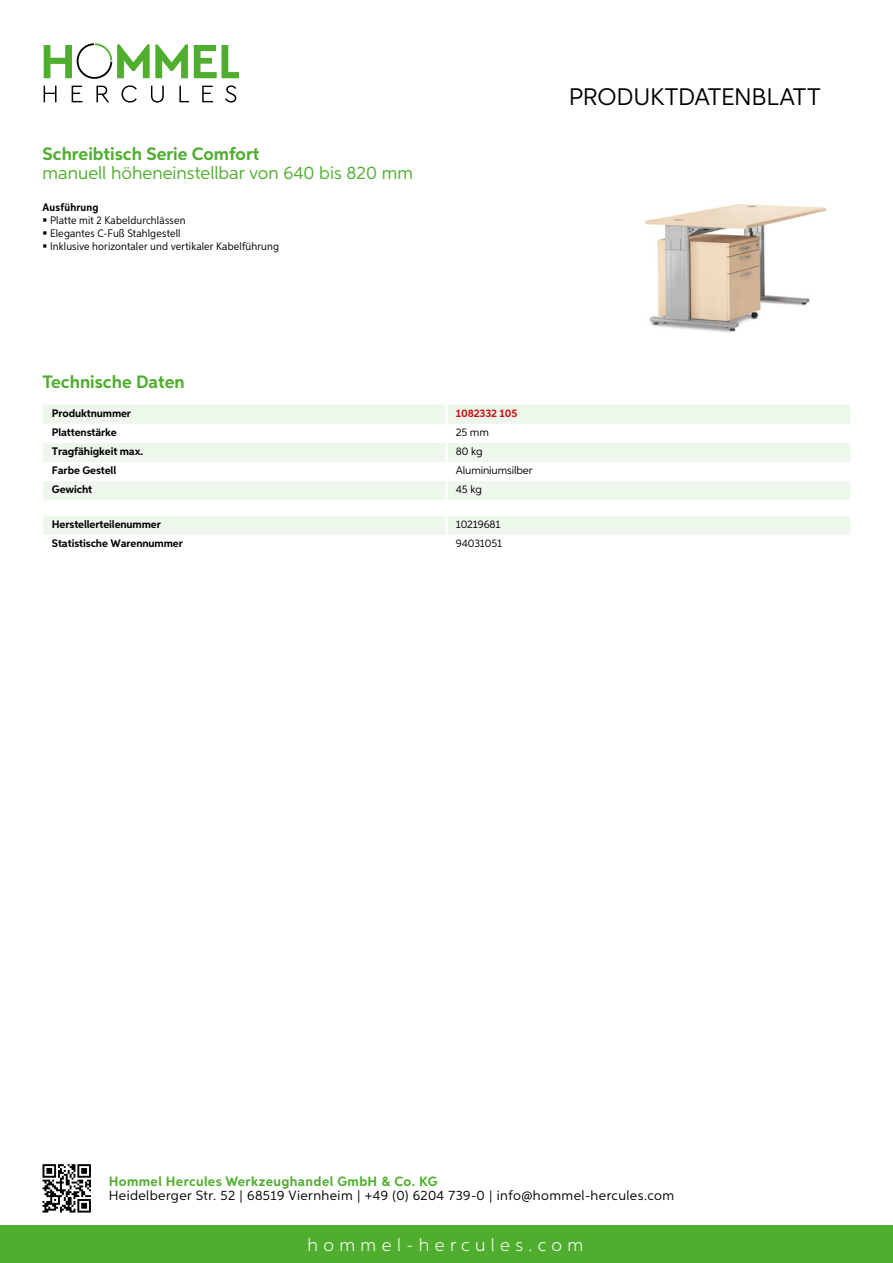
<style>
.page{position:relative;width:893px;height:1263px;background:#fff}
.page>*{position:absolute;margin:0;border:0;box-sizing:border-box;transform-origin:0 0}
.t1{font:24px "Aspira";letter-spacing:-.01em;color:#000}
.t2{font:700 18px "Aspira";color:#50ae2f}
.t3{font:18px "Aspira";color:#50ae2f}
.t4{font:300 18px "Aspira";letter-spacing:.3em;color:#fff}
.t5{font:13.5px "Aspira";letter-spacing:.03em;color:#000}
.t6{font:700 13.5px "Aspira";letter-spacing:.03em;color:#50ae2f}
.t7{font:700 10.95px "Aspira";letter-spacing:-.01em;color:#000}
.t8{font:10.95px/12.8px "Aspira Nar";letter-spacing:.015em;color:#000}
.t9{font:10.95px "Aspira";letter-spacing:-.01em;color:#000}
.t10{font:700 10.95px "Aspira";letter-spacing:-.01em;color:#cd1013}
.t11{font:700 10.95px "Aspira Nar";letter-spacing:.02em;color:#000}
</style>
<div class="page">
<div style="left:0;top:1226px;width:893px;height:37px;background:#50ae2f"></div>
<svg style="left:43px;top:1164px;width:48px;height:48px"></svg>
<svg style="left:194px;top:45px;width:45px;height:33px"></svg>
<svg style="left:44px;top:43px;width:144px;height:36px"></svg>
<svg style="left:44px;top:86px;width:13px;height:16px"></svg>
<svg style="left:72px;top:86px;width:10px;height:16px"></svg>
<svg style="left:96px;top:86px;width:13px;height:16px"></svg>
<svg style="left:121px;top:85px;width:16px;height:18px"></svg>
<svg style="left:151px;top:86px;width:13px;height:17px"></svg>
<svg style="left:179px;top:86px;width:10px;height:16px"></svg>
<svg style="left:202px;top:86px;width:11px;height:16px"></svg>
<svg style="left:225px;top:85px;width:11px;height:18px"></svg>
<div style="left:43px;top:405px;width:807px;height:95px;background:#eef7eb"></div>
<svg style="left:43px;top:424px;width:807px;height:57px"></svg>
<hr style="left:445px;top:405px;width:3px;height:19px;background:#fff">
<hr style="left:445px;top:424px;width:3px;height:19px;background:#fff">
<hr style="left:445px;top:443px;width:3px;height:19px;background:#fff">
<hr style="left:445px;top:462px;width:3px;height:19px;background:#fff">
<hr style="left:445px;top:481px;width:3px;height:19px;background:#fff">
<div style="left:43px;top:516px;width:807px;height:19px;background:#eef7eb"></div>
<img style="left:645px;top:204px;width:181px;height:128px">
<h2 class="t2" style="left:43px;top:142px;width:218px">Schreibtisch Serie Comfort</h2>
<h2 class="t3" style="left:43px;top:162px;width:372px">manuell höheneinstellbar von 640 bis 820 mm</h2>
<p class="t11" style="left:43px;top:201px;width:58px">Ausführung</p>
<p class="t8" style="left:50px;top:214px;width:230px">Platte mit 2 Kabeldurchlässen<br>Elegantes C-Fuß Stahlgestell<br>Inklusive horizontaler und vertikaler Kabelführung</p>
<h1 class="t1" style="left:569px;top:82px;width:253px">Produktdatenblatt</h1>
<h2 class="t2" style="left:43px;top:370px;width:144px">Technische Daten</h2>
<p class="t7" style="left:52px;top:406px;width:81px">Produktnummer</p>
<p class="t10" style="left:456px;top:406px;width:63px">1082332 105</p>
<p class="t7" style="left:52px;top:425px;width:67px">Plattenstärke</p>
<p class="t9" style="left:456px;top:425px;width:35px">25 mm</p>
<p class="t7" style="left:52px;top:444px;width:93px">Tragfähigkeit max.</p>
<p class="t9" style="left:456px;top:444px;width:28px">80 kg</p>
<p class="t7" style="left:52px;top:463px;width:66px">Farbe Gestell</p>
<p class="t9" style="left:456px;top:463px;width:78px">Aluminiumsilber</p>
<p class="t7" style="left:52px;top:483px;width:42px">Gewicht</p>
<p class="t9" style="left:456px;top:483px;width:28px">45 kg</p>
<p class="t7" style="left:52px;top:517px;width:111px">Herstellerteilenummer</p>
<p class="t9" style="left:456px;top:517px;width:46px">10219681</p>
<p class="t7" style="left:52px;top:536px;width:132px">Statistische Warennummer</p>
<p class="t9" style="left:456px;top:536px;width:48px">94031051</p>
<p class="t6" style="left:109px;top:1172px;width:330px">Hommel Hercules Werkzeughandel GmbH &amp; Co. KG</p>
<p class="t5" style="left:109px;top:1187px;width:567px">Heidelberger Str. 52 | 68519 Viernheim | +49 (0) 6204 739-0 | info@hommel-hercules.com</p>
<h2 class="t4" style="left:307px;top:1234px;width:277px">hommel-hercules.com</h2>
</div>
